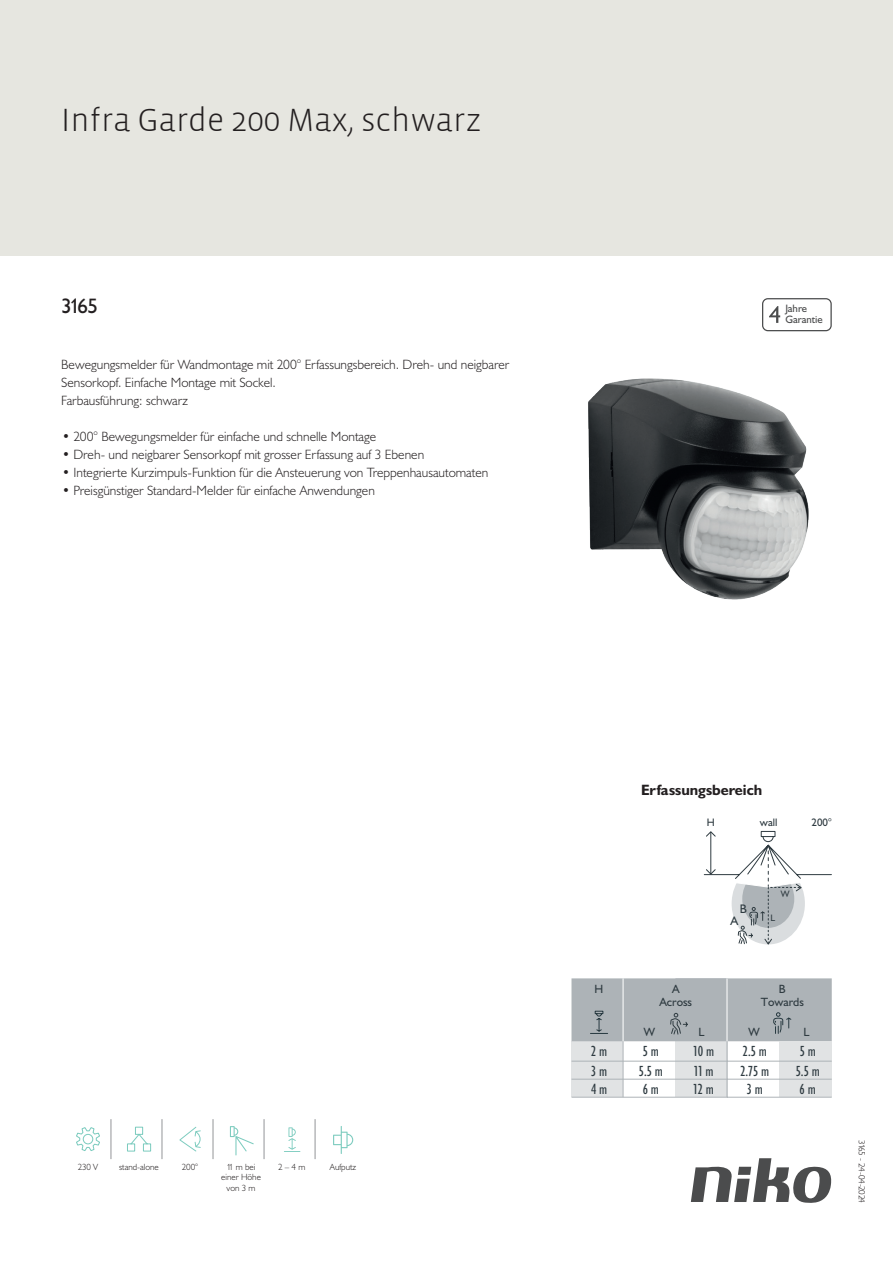
<style>
.page{position:relative;width:893px;height:1263px;background:#fff}
.page>*{position:absolute;margin:0;border:0;box-sizing:border-box;transform-origin:0 0}
.Title_datasheets{font:300 33px "Vista Sans";color:#231f20}
.Article_number{font:21px "Humanist 521 BT";color:#231f20}
.Titles_parts{font:700 15px "Humanist 521 BT";color:#231f20}
.t1{font:condensed 14.85px/19.8px "Humanist 521 BT";color:#2f3b41}
.USP_bullets{font:300 13.5px "Humanist 521 BT";color:#231f20}
.USPs{font:300 13.5px/18px "Humanist 521 BT";color:#231f20}
.t2{font:12.45px "Humanist 521 BT";color:#2f3b41}
.t3{font:12px/12.9px "Humanist 521 BT";color:#2f3b41;text-align:center}
.t4{font:10.95px "Humanist 521 BT";color:#2f3b41}
.t5{font:10.8px/10.8px "Humanist 521 BT";color:#4b4c4d}
.t6{font:9.3px "Humanist 521 BT";color:#2f3b41}
.icontext{font:300 9px/10.8px "Humanist 521 BT";color:#231f20;text-align:center}
.Revision{font:300 9px "Humanist 521 BT";letter-spacing:-.07em;color:#231f20}
</style>
<div class="page">
<svg style="left:691px;top:1158px;width:141px;height:45px"></svg>
<div style="left:0;top:0;width:893px;height:255px;background:#e6e6e0"></div>
<img style="left:588px;top:378px;width:221px;height:222px">
<svg style="left:76px;top:1127px;width:24px;height:24px"></svg>
<svg style="left:127px;top:1126px;width:25px;height:26px"></svg>
<svg style="left:179px;top:1126px;width:22px;height:26px"></svg>
<svg style="left:229px;top:1126px;width:25px;height:30px"></svg>
<svg style="left:333px;top:1126px;width:21px;height:28px"></svg>
<svg style="left:284px;top:1127px;width:17px;height:25px"></svg>
<hr style="left:111px;top:1119px;width:1px;height:40px;background:#939598">
<hr style="left:162px;top:1119px;width:1px;height:40px;background:#939598">
<hr style="left:213px;top:1119px;width:1px;height:40px;background:#939598">
<hr style="left:264px;top:1119px;width:1px;height:40px;background:#939598">
<hr style="left:315px;top:1119px;width:1px;height:40px;background:#939598">
<svg style="left:762px;top:298px;width:70px;height:33px"></svg>
<svg style="left:704px;top:830px;width:128px;height:114px"></svg>
<div style="left:571px;top:1041px;width:52px;height:56px;background:#e1e3e4"></div>
<div style="left:675px;top:1041px;width:53px;height:56px;background:#e1e3e4"></div>
<hr style="left:571px;top:1061px;width:52px;height:1px;background:#adb3b7">
<hr style="left:623px;top:1061px;width:52px;height:1px;background:#adb3b7">
<hr style="left:675px;top:1061px;width:53px;height:1px;background:#adb3b7">
<hr style="left:571px;top:1079px;width:52px;height:1px;background:#adb3b7">
<hr style="left:623px;top:1079px;width:52px;height:1px;background:#adb3b7">
<hr style="left:675px;top:1079px;width:53px;height:1px;background:#adb3b7">
<hr style="left:571px;top:1097px;width:52px;height:1px;background:#adb3b7">
<hr style="left:623px;top:1097px;width:52px;height:1px;background:#adb3b7">
<hr style="left:675px;top:1097px;width:53px;height:1px;background:#adb3b7">
<hr style="left:623px;top:1041px;width:1px;height:56px;background:#adb3b7">
<div style="left:779px;top:1041px;width:53px;height:56px;background:#e1e3e4"></div>
<hr style="left:727px;top:1061px;width:52px;height:1px;background:#adb3b7">
<hr style="left:779px;top:1061px;width:53px;height:1px;background:#adb3b7">
<hr style="left:727px;top:1079px;width:52px;height:1px;background:#adb3b7">
<hr style="left:779px;top:1079px;width:53px;height:1px;background:#adb3b7">
<hr style="left:727px;top:1097px;width:52px;height:1px;background:#adb3b7">
<hr style="left:779px;top:1097px;width:53px;height:1px;background:#adb3b7">
<svg style="left:571px;top:978px;width:261px;height:63px;background:#acb2b6"></svg>
<hr style="left:726px;top:978px;width:1px;height:63px;background:#fff">
<hr style="left:726px;top:1041px;width:1px;height:56px;background:#adb3b7">
<p class="Title_datasheets" style="left:61px;top:100px;width:422px">Infra Garde 200 Max, schwarz</p>
<p class="Article_number" style="left:61px;top:293px;width:38px">3165</p>
<p class="t5" style="left:785px;top:303px;width:39px">Jahre<br>Garantie</p>
<p class="USPs" style="left:61px;top:355px;width:450px">Bewegungsmelder für Wandmontage mit 200° Erfassungsbereich. Dreh- und neigbarer<br>Sensorkopf. Einfache Montage mit Sockel.<br>Farbausführung: schwarz</p>
<p class="USP_bullets" style="left:62px;top:428px;width:316px">• 200° Bewegungsmelder für einfache und schnelle Montage</p>
<p class="USP_bullets" style="left:62px;top:446px;width:364px">• Dreh- und neigbarer Sensorkopf mit grosser Erfassung auf 3 Ebenen</p>
<p class="USP_bullets" style="left:62px;top:464px;width:428px">• Integrierte Kurzimpuls-Funktion für die Ansteuerung von Treppenhausautomaten</p>
<p class="USP_bullets" style="left:62px;top:482px;width:314px">• Preisgünstiger Standard-Melder für einfache Anwendungen</p>
<p class="icontext" style="left:78px;top:1161px;width:22px">230 V</p>
<p class="icontext" style="left:119px;top:1161px;width:41px">stand-alone</p>
<p class="icontext" style="left:182px;top:1161px;width:18px">200°</p>
<p class="icontext" style="left:221px;top:1161px;width:41px">11 m bei einer Höhe von 3 m</p>
<p class="icontext" style="left:278px;top:1161px;width:29px">2 – 4 m</p>
<p class="icontext" style="left:330px;top:1161px;width:28px">Aufputz</p>
<p class="Titles_parts" style="left:641px;top:781px;width:123px">Erfassungsbereich</p>
<p class="t4" style="left:707px;top:816px;width:10px">H</p>
<p class="t4" style="left:812px;top:816px;width:22px">200°</p>
<p class="t4" style="left:760px;top:816px;width:19px">wall</p>
<p class="t3" style="left:595px;top:982px;width:10px">H</p>
<p class="t3" style="left:659px;top:983px;width:34px">A<br>Across</p>
<p class="t2" style="left:740px;top:901px;width:9px">B</p>
<p class="t2" style="left:731px;top:913px;width:9px">A</p>
<p class="t6" style="left:781px;top:888px;width:10px">W</p>
<p class="t6" style="left:770px;top:912px;width:6px">L</p>
<p class="t3" style="left:761px;top:982px;width:45px">B<br>Towards</p>
<p class="t1" style="left:591px;top:1041px;width:17px">2 m<br>3 m</p>
<p class="t1" style="left:591px;top:1079px;width:18px">4 m</p>
<p class="t3" style="left:644px;top:1025px;width:13px">W</p>
<p class="t3" style="left:699px;top:1025px;width:8px">L</p>
<p class="t3" style="left:748px;top:1025px;width:13px">W</p>
<p class="t3" style="left:803px;top:1025px;width:8px">L</p>
<p class="t1" style="left:639px;top:1041px;width:26px">5 m<br>5.5 m</p>
<p class="t1" style="left:643px;top:1079px;width:18px">6 m</p>
<p class="t1" style="left:693px;top:1041px;width:22px">10 m<br>11 m</p>
<p class="t1" style="left:694px;top:1079px;width:22px">12 m</p>
<p class="t1" style="left:740px;top:1041px;width:30px">2.5 m<br>2.75 m</p>
<p class="t1" style="left:747px;top:1079px;width:17px">3 m</p>
<p class="t1" style="left:796px;top:1041px;width:26px">5 m<br>5.5 m</p>
<p class="t1" style="left:800px;top:1079px;width:18px">6 m</p>
<p class="Revision" style="left:868px;top:1140px;width:64px;rotate:90deg">3165 - 24-04-2024</p>
</div>
